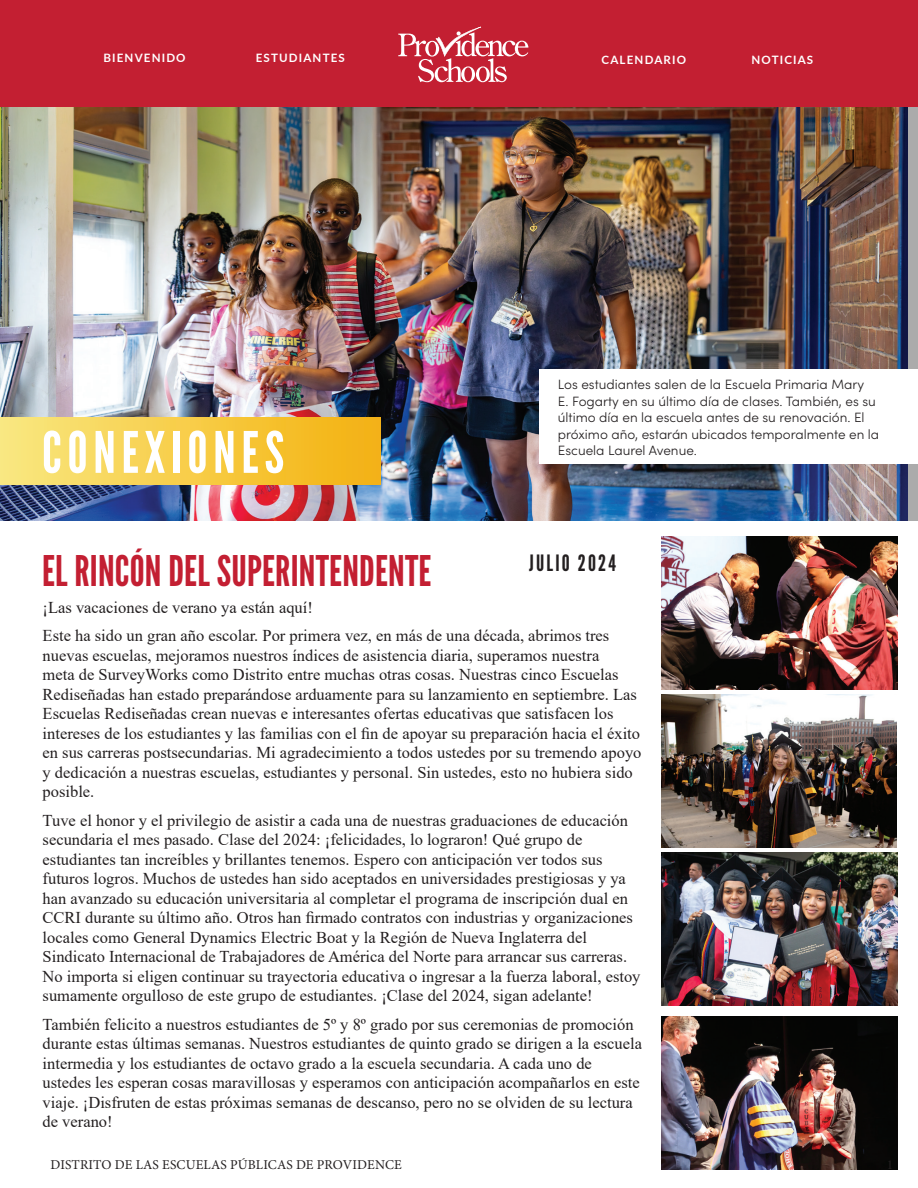
<style>
.page{position:relative;width:918px;height:1188px;background:#fff}
.page>*{position:absolute;margin:0;border:0;box-sizing:border-box;transform-origin:0 0}
.t1{font:57px "League Gothic";letter-spacing:.1em;color:#fff}
.t2{font:42.15px "League Gothic";letter-spacing:.005em;color:#c31f32}
.t3{font:22.5px "League Gothic";letter-spacing:.1em;color:#231f20}
.t4{font:16.5px/19.5px "Times New Roman";color:#231f20}
.t5{font:300 13.5px/16.5px "Sofia Pro";color:#231f20}
.t6{font:13.5px "Minion Pro";letter-spacing:.01em;color:#231f20}
.t7{font:700 11.55px "Lato";letter-spacing:.1em;color:#fff}
</style>
<div class="page">
<img style="left:0;top:107px;width:907px;height:413px">
<div style="left:539px;top:369px;width:379px;height:95px;background:#fff"></div>
<img style="left:662px;top:853px;width:235px;height:153px">
<img style="left:661px;top:1017px;width:236px;height:153px">
<img style="left:662px;top:536px;width:235px;height:153px">
<img style="left:661px;top:694px;width:236px;height:153px">
<div style="left:0;top:418px;width:380px;height:66px;background:linear-gradient(to right,#fae880,#f4b110)"></div>
<div style="left:0;top:0;width:918px;height:107px;background:#c31f32"></div>
<svg style="left:398px;top:27px;width:130px;height:55px"></svg>
<p class="t7" style="left:103px;top:50px;width:84px">BIENVENIDO</p>
<p class="t7" style="left:256px;top:50px;width:91px">ESTUDIANTES</p>
<p class="t7" style="left:602px;top:52px;width:86px">CALENDARIO</p>
<p class="t7" style="left:751px;top:52px;width:63px">NOTICIAS</p>
<h1 class="t1" style="left:42px;top:419px;width:244px">CONEXIONES</h1>
<p class="t5" style="left:558px;top:375px;width:323px">Los estudiantes salen de la Escuela Primaria Mary<br>E. Fogarty en su último día de clases. También, es su último día en la escuela antes de su renovación. El próximo año, estarán ubicados temporalmente en la Escuela Laurel Avenue.</p>
<h2 class="t2" style="left:42px;top:545px;width:391px">EL RINCÓN DEL SUPERINTENDENTE</h2>
<h3 class="t3" style="left:529px;top:550px;width:88px">JULIO 2024</h3>
<p class="t4" style="left:43px;top:592px;width:568px;line-height:28.5px">¡Las vacaciones de verano ya están aquí!<br>Este ha sido un gran año escolar. Por primera vez, en más de una década, abrimos tres</p>
<p class="t4" style="left:43px;top:645px;width:600px">nuevas escuelas, mejoramos nuestros índices de asistencia diaria, superamos nuestra<br>meta de SurveyWorks como Distrito entre muchas otras cosas. Nuestras cinco Escuelas Rediseñadas han estado preparándose arduamente para su lanzamiento en septiembre. Las Escuelas Rediseñadas crean nuevas e interesantes ofertas educativas que satisfacen los intereses de los estudiantes y las familias con el fin de apoyar su preparación hacia el éxito en sus carreras postsecundarias. Mi agradecimiento a todos ustedes por su tremendo apoyo y dedicación a nuestras escuelas, estudiantes y personal. Sin ustedes, esto no hubiera sido posible.</p>
<p class="t4" style="left:43px;top:810px;width:599px">Tuve el honor y el privilegio de asistir a cada una de nuestras graduaciones de educación secundaria el mes pasado. Clase del 2024: ¡felicidades, lo lograron! Qué grupo de estudiantes tan increíbles y brillantes tenemos. Espero con anticipación ver todos sus futuros logros. Muchos de ustedes han sido aceptados en universidades prestigiosas y ya han avanzado su educación universitaria al completar el programa de inscripción dual en CCRI durante su último año. Otros han firmado contratos con industrias y organizaciones locales como General Dynamics Electric Boat y la Región de Nueva Inglaterra del Sindicato Internacional de Trabajadores de América del Norte para arrancar sus carreras.<br>No importa si eligen continuar su trayectoria educativa o ingresar a la fuerza laboral, estoy sumamente orgulloso de este grupo de estudiantes. ¡Clase del 2024, sigan adelante!</p>
<p class="t4" style="left:43px;top:1014px;width:601px">También felicito a nuestros estudiantes de 5º y 8º grado por sus ceremonias de promoción durante estas últimas semanas. Nuestros estudiantes de quinto grado se dirigen a la escuela intermedia y los estudiantes de octavo grado a la escuela secundaria. A cada uno de ustedes les esperan cosas maravillosas y esperamos con anticipación acompañarlos en este viaje. ¡Disfruten de estas próximas semanas de descanso, pero no se olviden de su lectura de verano!</p>
<p class="t6" style="left:50px;top:1155px;width:353px">DISTRITO DE LAS ESCUELAS PÚBLICAS DE PROVIDENCE</p>
<p class="t6" style="left:887px;top:1155px;width:8px">1</p>
</div>
